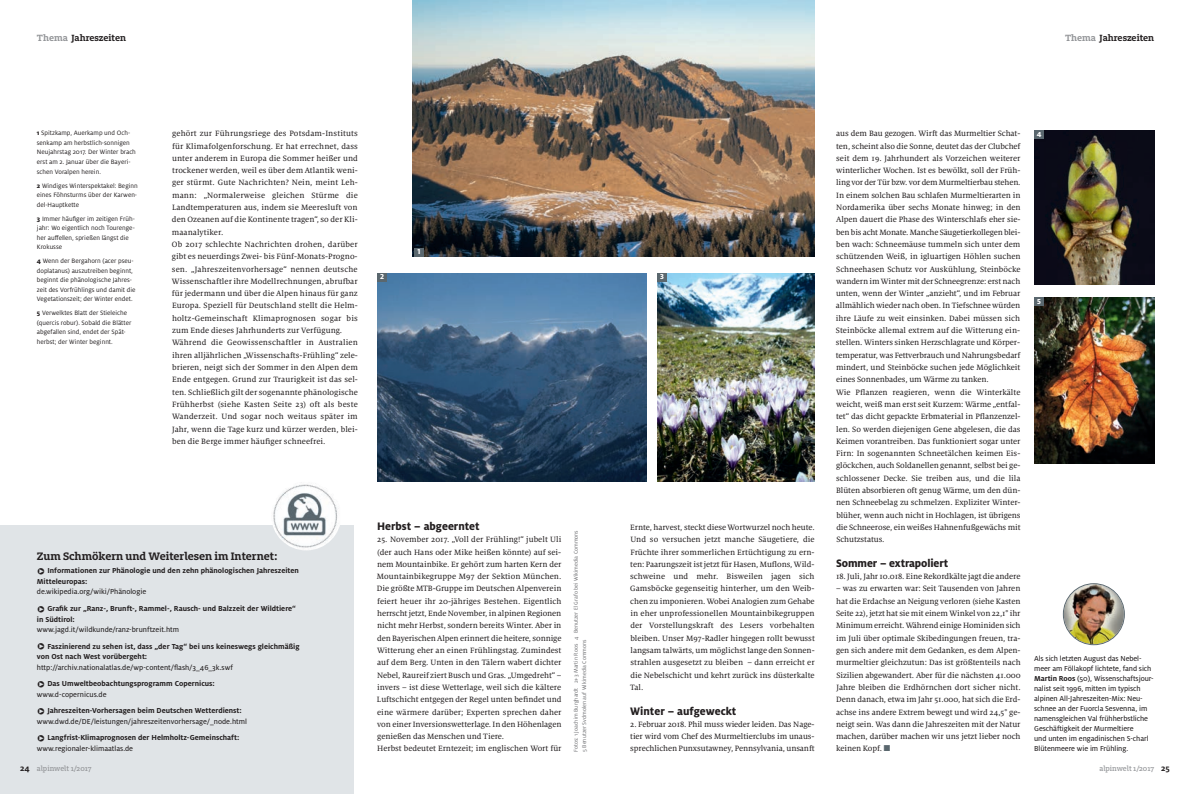
<style>
.page{position:relative;width:1191px;height:794px;background:#fff}
.page>*{position:absolute;margin:0;border:0;box-sizing:border-box;transform-origin:0 0}
.t1{font:800 12px "Milo OT";color:#231f20;scale:.96 1}
.t2{font:700 12px "Milo Slab OT";color:#231f20}
.t3{font:700 10px "Milo Slab OT";color:#231f20}
.t4{font:8.5px/12.3px "Milo Serif OT Text";color:#231f20}
.t5{font:8px/10px "Milo OT Text";letter-spacing:-.01em;color:#231f20}
.t6{font:700 8px/10.5px "Milo OT";color:#231f20}
.t7{font:500 8px "Milo Slab OT";color:#939598}
.t8{font:800 8px "Milo OT";color:#fff}
.t9{font:7px/9.5px "Milo OT";color:#231f20}
.t10{font:6px/8.5px "Milo OT";color:#6c6d70}
.s1{color:#939598}
.s2{font-weight:800}
.s3{font-family:"Milo OT";font-weight:700;font-size:9px;color:#231f20}
.s4{color:#5a676e}
.s5{font-family:"Milo OT";font-weight:700}
</style>
<div class="page">
<div style="left:0;top:525px;width:354px;height:269px;background:#e0e4e7"></div>
<img style="left:377px;top:273px;width:269px;height:208px">
<img style="left:657px;top:273px;width:157px;height:208px">
<img style="left:1034px;top:130px;width:120px;height:154px">
<img style="left:1034px;top:297px;width:120px;height:166px">
<img style="left:1062px;top:583px;width:62px;height:62px">
<img style="left:413px;top:0;width:401px;height:256px">
<div style="left:414px;top:248px;width:10px;height:8px;background:#5a676e"></div>
<div style="left:377px;top:273px;width:10px;height:8px;background:#5a676e"></div>
<div style="left:657px;top:273px;width:10px;height:8px;background:#5a676e"></div>
<div style="left:1034px;top:130px;width:10px;height:9px;background:#5a676e"></div>
<div style="left:1034px;top:297px;width:10px;height:9px;background:#5a676e"></div>
<img style="left:273px;top:484px;width:67px;height:66px">
<p class="t3" style="left:37px;top:34px;width:91px"><span class="s1">Thema</span> Jahreszeiten</p>
<p class="t3" style="left:1065px;top:34px;width:91px"><span class="s1">Thema</span> Jahreszeiten</p>
<p class="t9" style="left:37px;top:129px;width:101px"><span class="s2">1</span> Spitzkamp, Auerkamp und Och&shy;senkamp am herbstlich-sonnigen<br>Neujahrstag 2017. Der Winter brach erst am 2. Januar über die Bayeri&shy;schen Voralpen herein.</p>
<p class="t9" style="left:37px;top:181px;width:102px;text-align:justify"><span class="s2">2</span> Windiges Winterspektakel: Beginn eines Föhnsturms über der Karwen&shy;del-Hauptkette</p>
<p class="t9" style="left:37px;top:214px;width:100px"><span class="s2">3</span> Immer häufiger im zeitigen Früh&shy;jahr: Wo eigentlich noch Tourenge&shy;her auffellen, sprießen längst die<br>Krokusse</p>
<p class="t9" style="left:37px;top:256px;width:100px"><span class="s2">4</span> Wenn der Bergahorn (acer pseu&shy;doplatanus) auszutreiben beginnt, beginnt die phänologische Jahres&shy;zeit des Vorfrühlings und damit die Vegetationszeit; der Winter endet.</p>
<p class="t9" style="left:37px;top:308px;width:96px"><span class="s2">5</span> Verwelktes Blatt der Stieleiche (quercis robur). Sobald die Blätter abgefallen sind, endet der Spät&shy;herbst; der Winter beginnt.</p>
<p class="t4" style="left:172px;top:128px;width:188px">gehört zur Führungsriege des Potsdam-Instituts für Klimafolgenforschung. Er hat errechnet, dass unter anderem in Europa die Sommer heißer und trockener werden, weil es über dem Atlantik weni&shy;ger stürmt. Gute Nachrichten? Nein, meint Leh&shy;mann: „Normalerweise gleichen Stürme die Landtemperaturen aus, indem sie Meeresluft von den Ozeanen auf die Kontinente tragen“, so der Kli&shy;maanalytiker.<br>Ob 2017 schlechte Nachrichten drohen, darüber gibt es neuerdings Zwei- bis Fünf-Monats-Progno&shy;sen. „Jahreszeitenvorhersage“ nennen deutsche Wissenschaftler ihre Modellrechnungen, abrufbar für jedermann und über die Alpen hinaus für ganz Europa. Speziell für Deutschland stellt die Helm&shy;holtz-Gemeinschaft Klimaprognosen sogar bis zum Ende dieses Jahrhunderts zur Verfügung.<br>Während die Geowissenschaftler in Australien ihren alljährlichen „Wissenschafts-Frühling“ zele&shy;brieren, neigt sich der Sommer in den Alpen dem Ende entgegen. Grund zur Traurigkeit ist das sel&shy;ten. Schließlich gilt der sogenannte phänologische Frühherbst (siehe Kasten Seite 23) oft als beste Wanderzeit. Und sogar noch weitaus später im Jahr, wenn die Tage kurz und kürzer werden, blei&shy;ben die Berge immer häufiger schneefrei.</p>
<p class="t8" style="left:417px;top:249px;width:5px">1</p>
<p class="t8" style="left:380px;top:274px;width:5px">2</p>
<p class="t8" style="left:660px;top:274px;width:5px">3</p>
<h1 class="t2" style="left:37px;top:552px;width:242px">Zum Schmökern und Weiterlesen im Internet:</h1>
<p class="t6" style="left:37px;top:566px;width:264px">❑ Informationen zur Phänologie und den zehn phänologischen Jahreszeiten<br>Mitteleuropas:</p>
<p class="t5" style="left:37px;top:587px;width:111px">de.wikipedia.org/wiki/Phänologie</p>
<p class="t6" style="left:37px;top:604px;width:260px">❑ Grafik zur „Ranz-, Brunft-, Rammel-, Rausch- und Balzzeit der Wildtiere“ in Südtirol:</p>
<p class="t5" style="left:37px;top:625px;width:144px">www.jagd.it/wildkunde/ranz-brunftzeit.htm</p>
<p class="t6" style="left:37px;top:641px;width:264px">❑ Faszinierend zu sehen ist, dass „der Tag“ bei uns keineswegs gleichmäßig von Ost nach West vorübergeht:</p>
<p class="t5" style="left:37px;top:662px;width:197px">http://archiv.nationalatlas.de/wp-content/flash/3_46_3k.swf</p>
<p class="t6" style="left:37px;top:679px;width:179px">❑ Das Umweltbeobachtungsprogramm Copernicus:</p>
<p class="t5" style="left:37px;top:689px;width:71px">www.d-copernicus.de</p>
<p class="t6" style="left:37px;top:706px;width:206px">❑ Jahreszeiten-Vorhersagen beim Deutschen Wetterdienst:</p>
<p class="t5" style="left:37px;top:716px;width:212px">www.dwd.de/DE/leistungen/jahreszeitenvorhersage/_node.html</p>
<p class="t6" style="left:37px;top:733px;width:204px">❑ Langfrist-Klimaprognosen der Helmholtz-Gemeinschaft:</p>
<p class="t5" style="left:37px;top:743px;width:98px">www.regionaler-klimaatlas.de</p>
<p class="t7" style="left:20px;top:766px;width:73px"><span class="s3">24</span> alpinwelt 1/2017</p>
<h1 class="t1" style="left:377px;top:522px;width:108px">Herbst – abgeerntet</h1>
<p class="t4" style="left:377px;top:534px;width:186px">25. November 2017. „Voll der Frühling!“ jubelt Uli (der auch Hans oder Mike heißen könnte) auf sei&shy;nem Mountainbike. Er gehört zum harten Kern der Mountainbikegruppe M97 der Sektion München.<br>Die größte MTB-Gruppe im Deutschen Alpenverein feiert heuer ihr 20-jähriges Bestehen. Eigentlich herrscht jetzt, Ende November, in alpinen Regionen nicht mehr Herbst, sondern bereits Winter. Aber in den Bayerischen Alpen erinnert die heitere, sonnige Witterung eher an einen Frühlingstag. Zumindest auf dem Berg. Unten in den Tälern wabert dichter Nebel, Raureif ziert Busch und Gras. „Umgedreht“ – invers – ist diese Wetterlage, weil sich die kältere Luftschicht entgegen der Regel unten befindet und eine wärmere darüber; Experten sprechen daher von einer Inversionswetterlage. In den Höhenlagen genießen das Menschen und Tiere.<br>Herbst bedeutet Erntezeit; im englischen Wort für</p>
<p class="t10" style="left:572px;top:752px;width:223px;rotate:-90deg">Fotos: 1 Joachim Burghardt 2+3 Martin Roos 4 Benutzer El Grafo bei Wikimedia Commons<br>5 Benutzer Svdmolen auf Wikimedia Commons</p>
<p class="t4" style="left:630px;top:521px;width:186px;text-align:justify">Ernte, harvest, steckt diese Wortwurzel noch heute.<br>Und so versuchen jetzt manche Säugetiere, die Früchte ihrer sommerlichen Ertüchtigung zu ern&shy;ten: Paarungszeit ist jetzt für Hasen, Muflons, Wild&shy;schweine und mehr. Bisweilen jagen sich Gamsböcke gegenseitig hinterher, um den Weib&shy;chen zu imponieren. Wobei Analogien zum Gehabe in eher unprofessionellen Mountainbikegruppen der Vorstellungskraft des Lesers vorbehalten bleiben. Unser M97-Radler hingegen rollt bewusst langsam talwärts, um möglichst lange den Sonnen&shy;strahlen ausgesetzt zu bleiben – dann erreicht er die Nebelschicht und kehrt zurück ins düsterkalte Tal.</p>
<h1 class="t1" style="left:630px;top:706px;width:112px">Winter – aufgeweckt</h1>
<p class="t4" style="left:630px;top:718px;width:186px;text-align:justify">2. Februar 2018. Phil muss wieder leiden. Das Nage&shy;tier wird vom Chef des Murmeltierclubs im unaus&shy;sprechlichen Punxsutawney, Pennsylvania, unsanft</p>
<p class="t4" style="left:836px;top:128px;width:186px">aus dem Bau gezogen. Wirft das Murmeltier Schat&shy;ten, scheint also die Sonne, deutet das der Clubchef seit dem 19. Jahrhundert als Vorzeichen weiterer winterlicher Wochen. Ist es bewölkt, soll der Früh&shy;ling vor der Tür bzw. vor dem Murmeltierbau stehen.<br>In einem solchen Bau schlafen Murmeltierarten in Nordamerika über sechs Monate hinweg; in den Alpen dauert die Phase des Winterschlafs eher sie&shy;ben bis acht Monate. Manche Säugetierkollegen blei&shy;ben wach: Schneemäuse tummeln sich unter dem schützenden Weiß, in igluartigen Höhlen suchen Schneehasen Schutz vor Auskühlung, Steinböcke wandern im Winter mit der Schneegrenze: erst nach unten, wenn der Winter „anzieht“, und im Februar allmählich wieder nach oben. In Tiefschnee würden ihre Läufe zu weit einsinken. Dabei müssen sich Steinböcke allemal extrem auf die Witterung ein&shy;stellen. Winters sinken Herzschlagrate und Körper&shy;temperatur, was Fettverbrauch und Nahrungsbedarf mindert, und Steinböcke suchen jede Möglichkeit eines Sonnenbades, um Wärme zu tanken.<br>Wie Pflanzen reagieren, wenn die Winterkälte weicht, weiß man erst seit Kurzem: Wärme „entfal&shy;tet“ das dicht gepackte Erbmaterial in Pflanzenzel&shy;len. So werden diejenigen Gene abgelesen, die das Keimen vorantreiben. Das funktioniert sogar unter Firn: In sogenannten Schneetälchen keimen Eis&shy;glöckchen, auch Soldanellen genannt, selbst bei ge&shy;schlossener Decke. Sie treiben aus, und die lila Blüten absorbieren oft genug Wärme, um den dün&shy;nen Schneebelag zu schmelzen. Expliziter Winter&shy;blüher, wenn auch nicht in Hochlagen, ist übrigens die Schneerose, ein weißes Hahnenfußgewächs mit Schutzstatus.</p>
<h1 class="t1" style="left:836px;top:559px;width:118px">Sommer – extrapoliert</h1>
<p class="t4" style="left:836px;top:571px;width:186px">18. Juli, Jahr 10.018. Eine Rekordkälte jagt die andere</p>
<p class="t4" style="left:836px;top:583px;width:186px;text-align:justify">– was zu erwarten war: Seit Tausenden von Jahren hat die Erdachse an Neigung verloren (siehe Kasten Seite 22), jetzt hat sie mit einem Winkel von 22,1° ihr Minimum erreicht. Während einige Hominiden sich im Juli über optimale Skibedingungen freuen, tra&shy;gen sich andere mit dem Gedanken, es dem Alpen&shy;murmeltier gleichzutun: Das ist größtenteils nach Sizilien abgewandert. Aber für die nächsten 41.000<br>Jahre bleiben die Erdhörnchen dort sicher nicht.<br>Denn danach, etwa im Jahr 51.000, hat sich die Erd&shy;achse ins andere Extrem bewegt und wird 24,5° ge&shy;neigt sein. Was dann die Jahreszeiten mit der Natur machen, darüber machen wir uns jetzt lieber noch keinen Kopf. <span class="s4">■</span></p>
<p class="t8" style="left:1036px;top:131px;width:6px">4</p>
<p class="t8" style="left:1037px;top:298px;width:5px">5</p>
<p class="t5" style="left:1034px;top:654px;width:121px">Als sich letzten August das Nebel&shy;meer am Föllakopf lichtete, fand sich <span class="s5">Martin Roos</span> (50), Wissenschaftsjour&shy;nalist seit 1996, mitten im typisch alpinen All-Jahreszeiten-Mix: Neu&shy;schnee an der Fuorcla Sesvenna, im namensgleichen Val frühherbstliche Geschäftigkeit der Murmeltiere<br>und unten im engadinischen S-charl Blütenmeere wie im Frühling.</p>
<p class="t7" style="left:1099px;top:766px;width:72px">alpinwelt 1/2017 <span class="s3">25</span></p>
</div>
